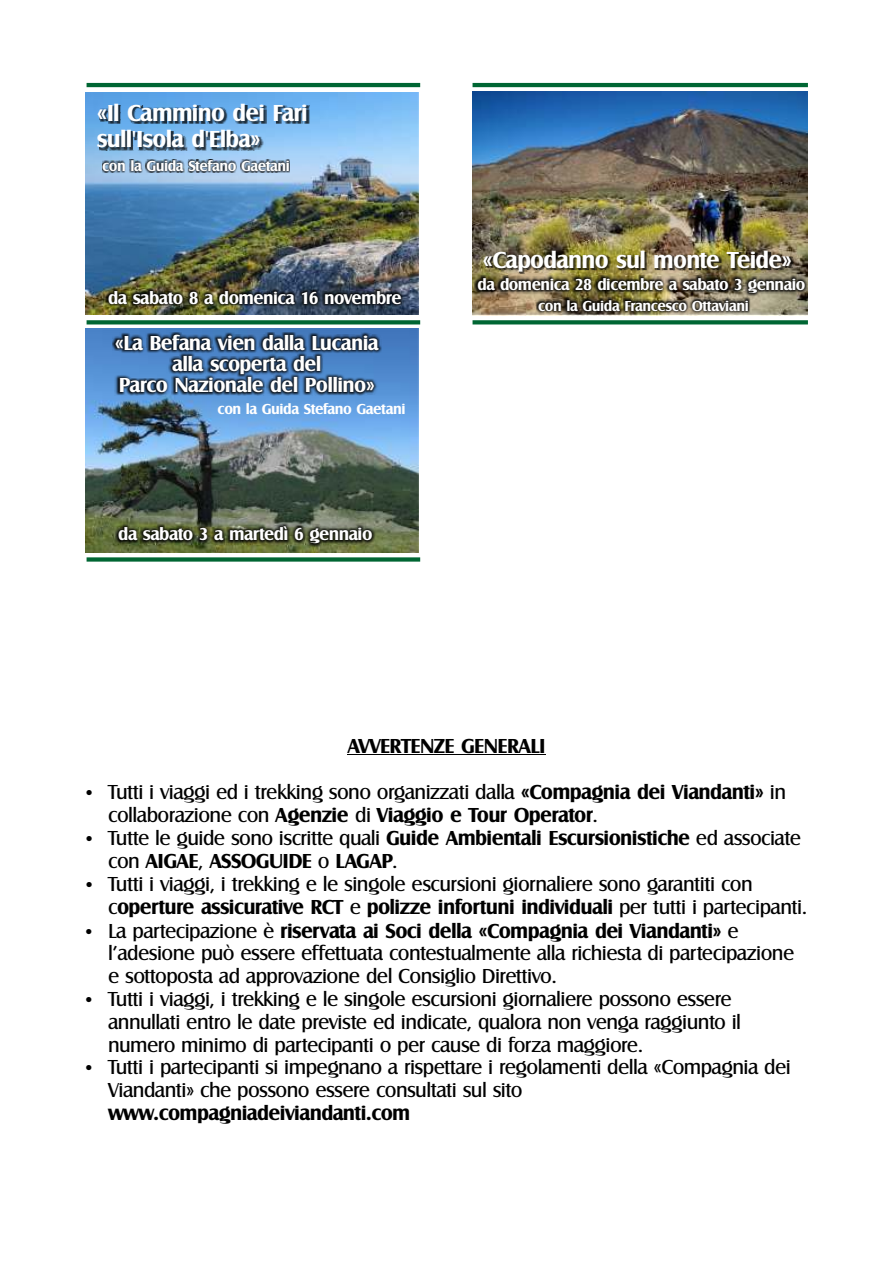
<style>
.page{position:relative;width:893px;height:1263px;background:#fff}
.page>*{position:absolute;margin:0;border:0;box-sizing:border-box;transform-origin:0 0}
.t1{font:700 24px/26.5px "Castle T";letter-spacing:-.03em;color:#fff}
.t2{font:21px/23px "Castle T";letter-spacing:-.025em;color:#000;text-align:center}
.t3{font:700 21px/20.9px "Castle T";letter-spacing:-.03em;color:#fff;text-align:center}
.t4{font:700 21px "Castle T";letter-spacing:-.03em;color:#000}
.t5{font:700 18px "Castle T";letter-spacing:-.03em;color:#fff}
.t6{font:700 16.5px "Castle T";letter-spacing:-.03em;color:#fff}
.t7{font:700 15px "Castle T";letter-spacing:-.03em;color:#fff}
.s1{font-weight:700}
</style>
<div class="page">
<img style="left:85px;top:328px;width:334px;height:224px">
<img style="left:473px;top:92px;width:335px;height:223px">
<img style="left:85px;top:92px;width:334px;height:223px">
<hr style="left:87px;top:83px;width:333px;height:4px;background:#063">
<svg style="left:87px;top:320px;width:333px;height:4px"></svg>
<img style="left:99px;top:105px;width:210px;height:45px">
<img style="left:102px;top:160px;width:188px;height:12px">
<img style="left:106px;top:289px;width:298px;height:18px">
<div style="left:87px;top:557px;width:333px;height:5px;background:#063"></div>
<img style="left:113px;top:332px;width:269px;height:63px">
<img style="left:115px;top:523px;width:260px;height:24px">
<hr style="left:473px;top:83px;width:335px;height:4px;background:#063">
<svg style="left:473px;top:320px;width:335px;height:4px"></svg>
<img style="left:485px;top:252px;width:308px;height:22px">
<img style="left:475px;top:275px;width:333px;height:21px">
<img style="left:537px;top:298px;width:213px;height:15px">
<hr style="left:347px;top:754px;width:199px;height:1px;background:#000">
<p class="t1" style="left:97px;top:99px;width:213px">«Il Cammino dei Fari sull'Isola d'Elba»</p>
<p class="t7" style="left:102px;top:159px;width:189px">con la Guida Stefano Gaetani</p>
<p class="t5" style="left:108px;top:289px;width:295px">da sabato 8 a domenica 16 novembre</p>
<p class="t3" style="left:115px;top:333px;width:265px">«La Befana vien dalla Lucania alla scoperta del<br>Parco Nazionale del Pollino»</p>
<p class="t7" style="left:218px;top:402px;width:189px">con la Guida Stefano Gaetani</p>
<p class="t5" style="left:118px;top:525px;width:256px">da sabato 3 a martedì 6 gennaio</p>
<p class="t1" style="left:483px;top:246px;width:311px">«Capodanno sul monte Teide»</p>
<p class="t6" style="left:477px;top:277px;width:330px">da domenica 28 dicembre a sabato 3 gennaio</p>
<p class="t7" style="left:538px;top:298px;width:212px">con la Guida Francesco Ottaviani</p>
<p class="t2" style="left:108px;top:722px;width:679px;line-height:46px"><span class="s1">AVVERTENZE GENERALI<br></span>Tutti i viaggi ed i trekking sono organizzati dalla <span class="s1">«Compagnia dei Viandanti»</span> in</p>
<p class="t2" style="left:108px;top:803px;width:701px;text-align:left">collaborazione con <span class="s1">Agenzie</span> di <span class="s1">Viaggio e Tour Operator</span>.<br>Tutte le guide sono iscritte quali <span class="s1">Guide Ambientali Escursionistiche</span> ed associate con <span class="s1">AIGAE</span>, <span class="s1">ASSOGUIDE</span> o <span class="s1">LAGAP</span>.<br>Tutti i viaggi, i trekking e le singole escursioni giornaliere sono garantiti con c<span class="s1">operture assicurative RCT</span> e <span class="s1">polizze infortuni individuali</span> per tutti i partecipanti.<br>La partecipazione è <span class="s1">riservata ai Soci della «Compagnia dei Viandanti»</span> e l’adesione può essere effettuata contestualmente alla richiesta di partecipazione e sottoposta ad approvazione del Consiglio Direttivo.<br>Tutti i viaggi, i trekking e le singole escursioni giornaliere possono essere annullati entro le date previste ed indicate, qualora non venga raggiunto il numero minimo di partecipanti o per cause di forza maggiore.<br>Tutti i partecipanti si impegnano a rispettare i regolamenti della «Compagnia dei Viandanti» che possono essere consultati sul sito</p>
<p class="t4" style="left:108px;top:1103px;width:304px">www.compagniadeiviandanti.com</p>
</div>
